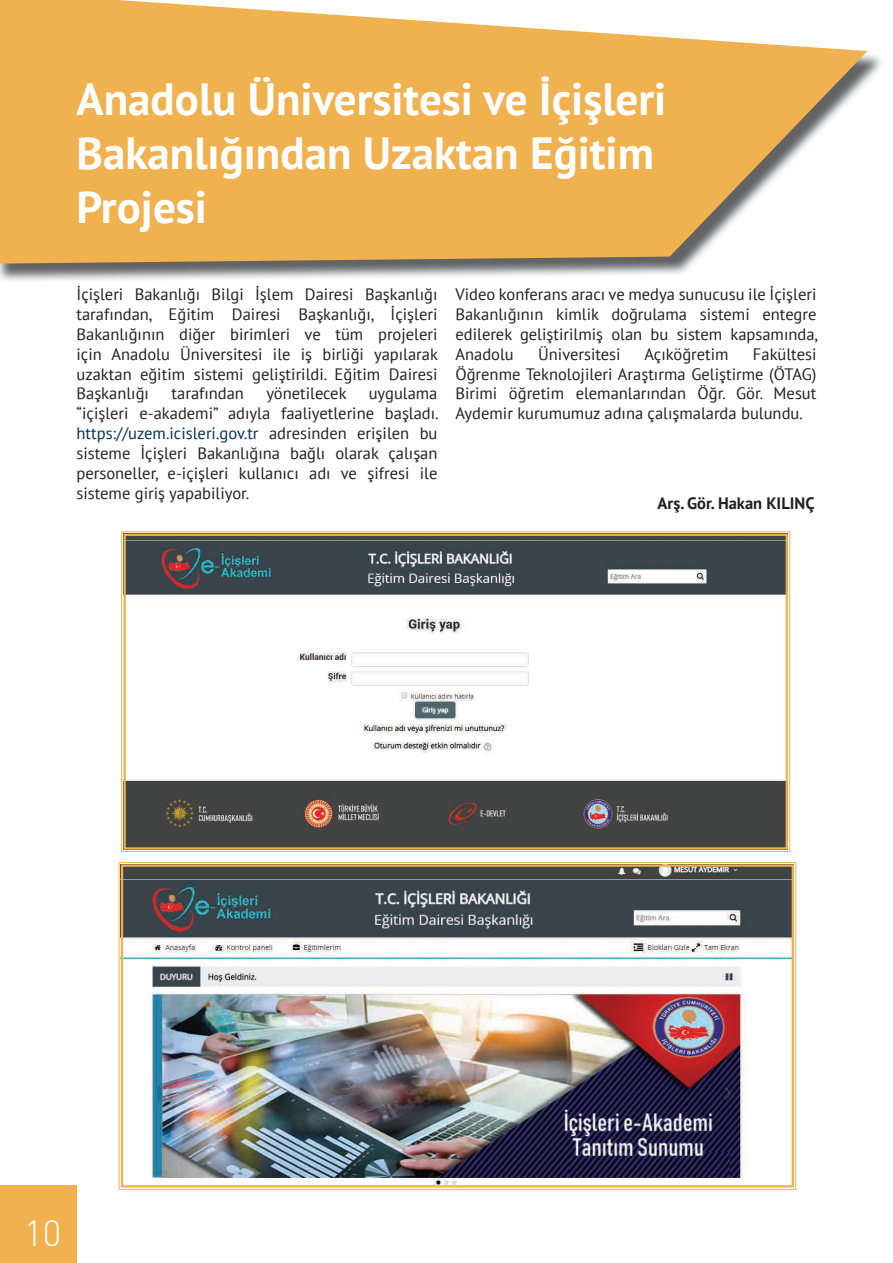
<style>
.page{position:relative;width:893px;height:1263px;background:#fff}
.page>*{position:absolute;margin:0;border:0;box-sizing:border-box;transform-origin:0 0}
.t1{font:700 45px/54px "PT Sans";color:#fff}
.t2{font:300 36px "DIN Pro";color:#fff}
.t3{font:16.5px/19.8px "PT Sans";color:#231f20;text-align:justify}
.t4{font:700 16.5px "PT Sans";color:#231f20}
.s1{color:#002e5e}
</style>
<div class="page">
<img style="left:0;top:51px;width:881px;height:230px">
<svg style="left:0;top:0;width:867px;height:264px;fill:#f0b14f"></svg>
<div style="left:0;top:1185px;width:77px;height:78px;background:#f0b14e"></div>
<svg style="left:121px;top:531px;width:669px;height:321px"></svg>
<div style="left:124px;top:534px;width:664px;height:315px;border:2px solid #f0b14f"></div>
<img style="left:118px;top:862px;width:678px;height:328px">
<div style="left:121px;top:864px;width:673px;height:323px;border:2px solid #f0b14f"></div>
<h1 class="t1" style="left:77px;top:71px;width:591px">Anadolu Üniversitesi ve İçişleri<br>Bakanlığından Uzaktan Eğitim<br>Projesi</h1>
<p class="t3" style="left:77px;top:284px;width:363px">İçişleri Bakanlığı Bilgi İşlem Dairesi Başkanlığı tarafından, Eğitim Dairesi Başkanlığı, İçişleri Bakanlığının diğer birimleri ve tüm projeleri için Anadolu Üniversitesi ile iş birliği yapılarak uzaktan eğitim sistemi geliştirildi. Eğitim Dairesi Başkanlığı</p>
<p class="t3" style="left:172px;top:383px;width:74px">tarafından</p>
<p class="t3" style="left:266px;top:383px;width:82px">yönetilecek</p>
<p class="t3" style="left:77px;top:383px;width:364px;text-indent:292px">uygulama “içişleri e-akademi” adıyla faaliyetlerine başladı. <span class="s1">https://uzem.icisleri.gov.tr</span> adresinden erişilen bu sisteme İçişleri Bakanlığına bağlı olarak çalışan personeller, e-içişleri kullanıcı adı ve şifresi ile sisteme giriş yapabiliyor.</p>
<p class="t3" style="left:455px;top:284px;width:364px">Video konferans aracı ve medya sunucusu ile İçişleri Bakanlığının kimlik doğrulama sistemi entegre edilerek geliştirilmiş olan bu sistem kapsamında, Anadolu</p>
<p class="t3" style="left:538px;top:344px;width:84px">Üniversitesi</p>
<p class="t3" style="left:644px;top:344px;width:86px">Açıköğretim</p>
<p class="t3" style="left:455px;top:344px;width:362px;text-indent:297px">Fakültesi Öğrenme Teknolojileri Araştırma Geliştirme (ÖTAG)<br>Birimi öğretim elemanlarından Öğr. Gör. Mesut Aydemir kurumumuz adına çalışmalarda bulundu.</p>
<p class="t4" style="left:658px;top:492px;width:158px">Arş. Gör. Hakan KILINÇ</p>
<h2 class="t2" style="left:24px;top:1205px;width:39px">10</h2>
</div>
